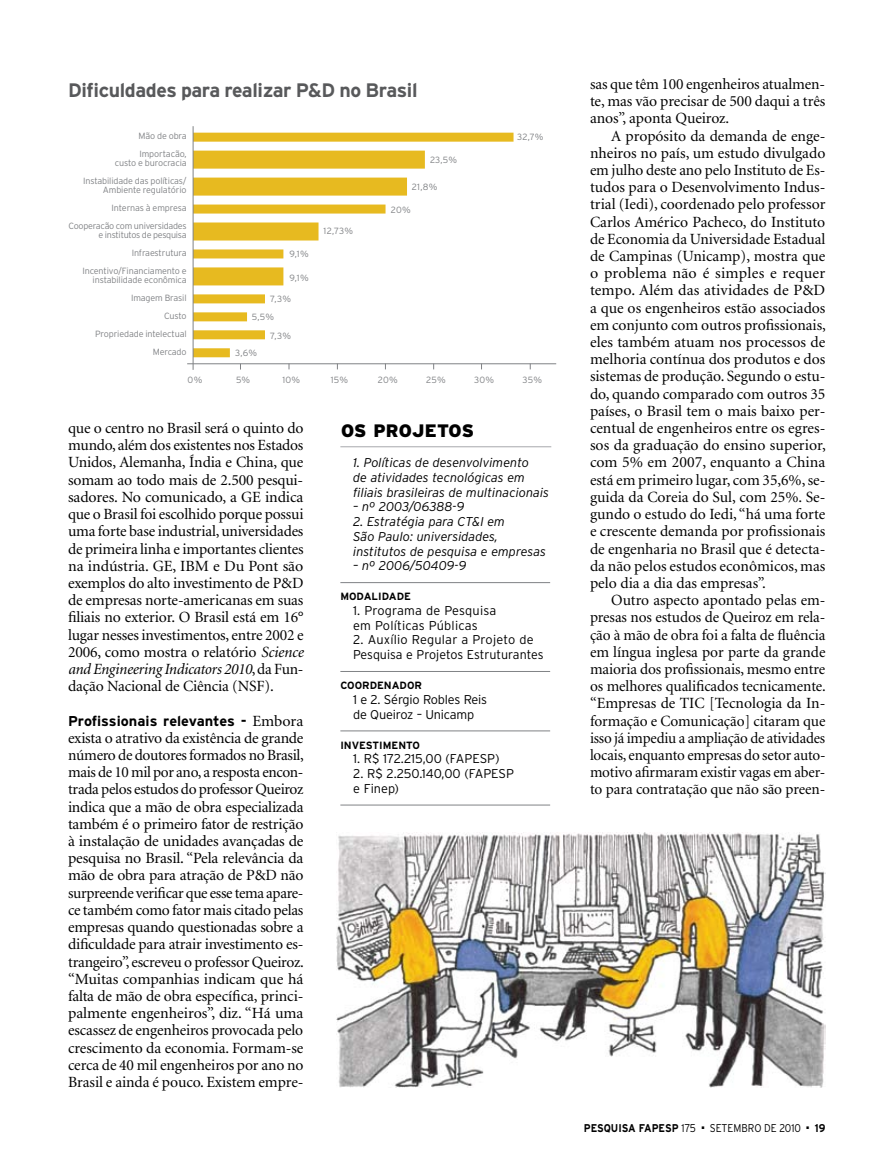
<style>
.page{position:relative;width:885px;height:1170px;background:#fff}
.page>*{position:absolute;margin:0;border:0;box-sizing:border-box;transform-origin:0 0}
.t1{font:700 19.5px "Interstate";letter-spacing:-.02em;color:#58595b}
.t2{font:900 18px "Interstate";letter-spacing:.01em;color:#000}
.t3{font:15.6px/17.2px "Minion";letter-spacing:-.005em;color:#000;text-align:justify}
.t4{font:700 14.25px "Interstate";color:#000}
.t5{font:italic 300 12.75px/14.7px "Interstate";color:#000}
.t6{font:300 12.75px/14.7px "Interstate";color:#000}
.t7{font:700 11.25px "Interstate";color:#000;scale:.9 1}
.t8{font:300 11.25px "Interstate";color:#000;scale:.9 1}
.t9{font:700 10.5px "Interstate";color:#000}
.t10{font:300 9px/18px "Interstate";letter-spacing:-.015em;color:#808285;text-align:right}
.s1{font-style:italic}
.s2{font-family:"Minion";font-weight:400;font-size:15.6px}
.s3{font-weight:300}
</style>
<div class="page">
<hr style="left:187px;top:363px;width:369px;height:1px;background:#808285">
<div style="left:193px;top:267px;width:90px;height:18px;background:#e7ba20"></div>
<div style="left:193px;top:348px;width:37px;height:9px;background:#e7ba20"></div>
<div style="left:193px;top:312px;width:54px;height:9px;background:#e7ba20"></div>
<div style="left:193px;top:330px;width:72px;height:9px;background:#e7ba20"></div>
<div style="left:193px;top:294px;width:72px;height:9px;background:#e7ba20"></div>
<div style="left:193px;top:249px;width:90px;height:9px;background:#e7ba20"></div>
<div style="left:193px;top:204px;width:192px;height:9px;background:#e7ba20"></div>
<div style="left:193px;top:133px;width:320px;height:9px;background:#e7ba20"></div>
<div style="left:193px;top:222px;width:125px;height:18px;background:#e7ba20"></div>
<div style="left:193px;top:177px;width:214px;height:18px;background:#e7ba20"></div>
<div style="left:193px;top:151px;width:232px;height:18px;background:#e7ba20"></div>
<hr style="left:193px;top:126px;width:1px;height:244px;background:#808285">
<hr style="left:340px;top:582px;width:210px;height:1px;background:#808285">
<hr style="left:340px;top:671px;width:210px;height:1px;background:#808285">
<hr style="left:340px;top:730px;width:210px;height:1px;background:#808285">
<hr style="left:340px;top:804px;width:210px;height:1px;background:#808285">
<hr style="left:340px;top:446px;width:211px;height:1px;background:#a7a9ac">
<img style="left:336px;top:832px;width:489px;height:255px">
<p class="t1" style="left:68px;top:79px;width:351px">Dificuldades para realizar P&amp;D no Brasil</p>
<p class="t10" style="left:138px;top:127px;width:50px;text-align:left">Mão de obra<br>I mportacão,</p>
<p class="t10" style="left:83px;top:154px;width:105px">custo e burocracia<br>I nstabilidade das políticas/</p>
<p class="t10" style="left:68px;top:181px;width:120px">Ambiente regulatório<br>I nternas à empresa<br>Cooperacão com universidades</p>
<p class="t10" style="left:82px;top:226px;width:106px">e institutos de pesquisa<br>I nfraestrutura<br>I ncentivo/Financiamento e</p>
<p class="t10" style="left:92px;top:271px;width:96px">instabilidade econômica<br>I magem Brasil<br>Custo<br>Propriedade intelectual<br>Mercado</p>
<p class="t10" style="left:289px;top:244px;width:21px">9,1%</p>
<p class="t10" style="left:289px;top:269px;width:21px">9,1%</p>
<p class="t10" style="left:270px;top:289px;width:22px">7,3%</p>
<p class="t10" style="left:252px;top:307px;width:24px">5,5%</p>
<p class="t10" style="left:235px;top:343px;width:24px">3,6%</p>
<p class="t10" style="left:270px;top:326px;width:22px">7,3%</p>
<p class="t10" style="left:323px;top:222px;width:31px">12,73%</p>
<p class="t10" style="left:430px;top:150px;width:29px">23,5%</p>
<p class="t10" style="left:412px;top:177px;width:27px">21,8%</p>
<p class="t10" style="left:391px;top:200px;width:22px">20%</p>
<p class="t10" style="left:517px;top:128px;width:28px">32,7%</p>
<p class="t10" style="left:187px;top:371px;width:16px">0%</p>
<p class="t10" style="left:236px;top:371px;width:16px">5%</p>
<p class="t10" style="left:282px;top:371px;width:19px">10%</p>
<p class="t10" style="left:331px;top:371px;width:19px">15%</p>
<p class="t10" style="left:377px;top:371px;width:22px">20%</p>
<p class="t10" style="left:426px;top:371px;width:21px">25%</p>
<p class="t10" style="left:474px;top:371px;width:22px">30%</p>
<p class="t10" style="left:522px;top:371px;width:21px">35%</p>
<p class="t3" style="left:68px;top:420px;width:237px">que o centro no Brasil será o quinto do mundo, além dos existentes nos Estados Unidos, Alemanha, Índia e China, que somam ao todo mais de 2.500 pesqui&shy;sadores. No comunicado, a GE indica que o Brasil foi escolhido porque possui uma forte base industrial, universidades de primeira linha e importantes clientes na indústria. GE, IBM e Du Pont são exemplos do alto investimento de P&amp;D de empresas norte-americanas em suas filiais no exterior. O Brasil está em 16° lugar nesses investimentos, entre 2002 e 2006, como mostra o relatório <span class="s1">Science and Engineering Indicators 2010</span>, da Fun&shy;dação Nacional de Ciência (NSF).</p>
<p class="t4" style="left:68px;top:712px;width:237px">Profissionais relevantes - <span class="s2">Embora</span></p>
<p class="t3" style="left:68px;top:729px;width:237px">exista o atrativo da existência de grande número de doutores formados no Brasil, mais de 10 mil por ano, a resposta encon&shy;trada pelos estudos do professor Queiroz indica que a mão de obra especializada também é o primeiro fator de restrição à instalação de unidades avançadas de pesquisa no Brasil. “Pela relevância da mão de obra para atração de P&amp;D não surpreende verificar que esse tema apare&shy;ce também como fator mais citado pelas empresas quando questionadas sobre a dificuldade para atrair investimento es&shy;trangeiro”, escreveu o professor Queiroz. “Muitas companhias indicam que há falta de mão de obra específica, princi&shy;palmente engenheiros”, diz. “Há uma escassez de engenheiros provocada pelo crescimento da economia. Formam-se cerca de 40 mil engenheiros por ano no Brasil e ainda é pouco. Existem empre-</p>
<p class="t2" style="left:341px;top:420px;width:134px">OS PROJETOS</p>
<p class="t5" style="left:353px;top:455px;width:197px">1. Políticas de desenvolvimento<br>de atividades tecnológicas em filiais brasileiras de multinacionais</p>
<p class="t5" style="left:353px;top:499px;width:113px">– nº 2003/06388-9</p>
<p class="t5" style="left:353px;top:514px;width:194px">2. Estratégia para CT&amp;I em<br>São Paulo: universidades, institutos de pesquisa e empresas</p>
<p class="t5" style="left:353px;top:558px;width:115px">– nº 2006/50409-9</p>
<p class="t9" style="left:340px;top:590px;width:45px">modalidade</p>
<p class="t6" style="left:353px;top:603px;width:145px">1. Programa de Pesquisa em Políticas Públicas</p>
<p class="t6" style="left:353px;top:632px;width:192px">2. Auxílio Regular a Projeto de<br>Pesquisa e Projetos Estruturantes</p>
<p class="t9" style="left:340px;top:679px;width:83px">Coor-de-na-dor</p>
<p class="t6" style="left:353px;top:691px;width:135px">1 e 2. Sérgio Robles Reis de Queiroz – U nicamp</p>
<p class="t9" style="left:340px;top:739px;width:81px">i nvesti mento</p>
<p class="t6" style="left:353px;top:751px;width:148px">1. R$ 172.215,00 (FAPES P)</p>
<p class="t6" style="left:353px;top:766px;width:162px">2. R$ 2.250.140,00 (FAPES P e Finep)</p>
<p class="t3" style="left:590px;top:76px;width:237px">sas que têm 100 engenheiros atualmen&shy;te, mas vão precisar de 500 daqui a três anos”, aponta Queiroz.</p>
<p class="t3" style="left:590px;top:127px;width:237px;text-indent:21px">A propósito da demanda de enge&shy;nheiros no país, um estudo divulgado em julho deste ano pelo Instituto de Es&shy;tudos para o Desenvolvimento Indus&shy;trial (Iedi), coordenado pelo professor Carlos Américo Pacheco, do Instituto de Economia da Universidade Estadual de Campinas (Unicamp), mostra que o problema não é simples e requer tempo. Além das atividades de P&amp;D a que os engenheiros estão associados em conjunto com outros profissionais, eles também atuam nos processos de melhoria contínua dos produtos e dos sistemas de produção. Segundo o estu&shy;do, quando comparado com outros 35 países, o Brasil tem o mais baixo per&shy;centual de engenheiros entre os egres&shy;sos da graduação do ensino superior, com 5% em 2007, enquanto a China está em primeiro lugar, com 35,6%, se&shy;guida da Coreia do Sul, com 25%. Se&shy;gundo o estudo do Iedi, “há uma forte e crescente demanda por profissionais de engenharia no Brasil que é detecta&shy;da não pelos estudos econômicos, mas pelo dia a dia das empresas”.</p>
<p class="t3" style="left:590px;top:592px;width:237px;text-indent:21px">Outro aspecto apontado pelas em&shy;presas nos estudos de Queiroz em rela&shy;ção à mão de obra foi a falta de fluência em língua inglesa por parte da grande maioria dos profissionais, mesmo entre os melhores qualificados tecnicamente. “Empresas de TIC [Tecnologia da In&shy;formação e Comunicação] citaram que isso já impediu a ampliação de atividades locais, enquanto empresas do setor auto&shy;motivo afirmaram existir vagas em aber&shy;to para contratação que não são preen-</p>
<p class="t7" style="left:583px;top:1121px;width:126px">pESQUISA FAPESP <span class="s3">175</span></p>
<p class="t8" style="left:701px;top:1121px;width:112px">■ setembro DE 2010</p>
<p class="t7" style="left:806px;top:1121px;width:23px">■ 19</p>
</div>
